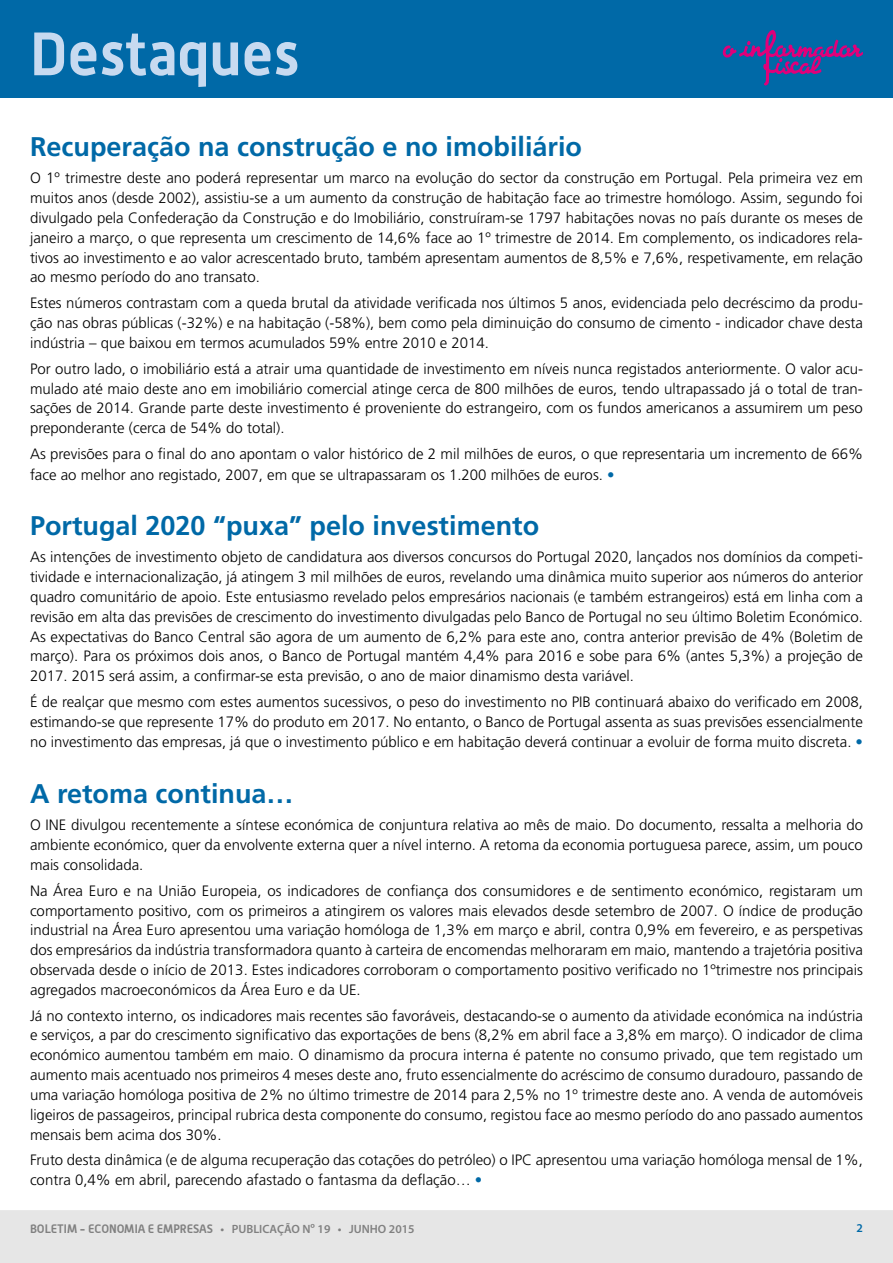
<style>
.page{position:relative;width:893px;height:1263px;background:#fff}
.page>*{position:absolute;margin:0;border:0;box-sizing:border-box;transform-origin:0 0}
.t1{font:700 60px "Alwyn";color:#c7daf0}
.t2{font:700 27px "Frutiger";color:#0069a7}
.t3{font:300 15px/19.8px "Frutiger";color:#000;text-align:justify}
.t4{font:700 12px "Alwyn";color:#808080}
.t5{font:600 12px "Myriad Pro";color:#0069a7}
.s1{color:#0069a7}
.s2{font-family:"Myriad Pro";font-weight:600}
</style>
<div class="page">
<div style="left:0;top:1210px;width:893px;height:53px;background:#e6e6e6"></div>
<div style="left:0;top:0;width:893px;height:98px;background:#0069a7"></div>
<svg style="left:722px;top:30px;width:141px;height:56px"></svg>
<h1 class="t1" style="left:30px;top:16px;width:271px">Destaques</h1>
<h2 class="t2" style="left:30px;top:131px;width:554px">Recuperação na construção e no imobiliário</h2>
<p class="t3" style="left:30px;top:168px;width:835px">O 1º trimestre deste ano poderá representar um marco na evolução do sector da construção em Portugal. Pela primeira vez em muitos anos (desde 2002), assistiu-se a um aumento da construção de habitação face ao trimestre homólogo. Assim, segundo foi divulgado pela Confederação da Construção e do Imobiliário, construíram-se 1797 habitações novas no país durante os meses de janeiro a março, o que representa um crescimento de 14,6% face ao 1º trimestre de 2014. Em complemento, os indicadores rela&shy;tivos ao investimento e ao valor acrescentado bruto, também apresentam aumentos de 8,5% e 7,6%, respetivamente, em relação ao mesmo período do ano transato.</p>
<p class="t3" style="left:30px;top:293px;width:834px">Estes números contrastam com a queda brutal da atividade verificada nos últimos 5 anos, evidenciada pelo decréscimo da produ&shy;ção nas obras públicas (-32%) e na habitação (-58%), bem como pela diminuição do consumo de cimento - indicador chave desta indústria – que baixou em termos acumulados 59% entre 2010 e 2014.</p>
<p class="t3" style="left:30px;top:359px;width:834px">Por outro lado, o imobiliário está a atrair uma quantidade de investimento em níveis nunca registados anteriormente. O valor acu&shy;mulado até maio deste ano em imobiliário comercial atinge cerca de 800 milhões de euros, tendo ultrapassado já o total de tran&shy;sações de 2014. Grande parte deste investimento é proveniente do estrangeiro, com os fundos americanos a assumirem um peso preponderante (cerca de 54% do total).</p>
<p class="t3" style="left:30px;top:443px;width:834px;line-height:20.5px">As previsões para o final do ano apontam o valor histórico de 2 mil milhões de euros, o que representaria um incremento de 66% face ao melhor ano registado, 2007, em que se ultrapassaram os 1.200 milhões de euros. <span class="s1">•</span></p>
<h2 class="t2" style="left:30px;top:510px;width:511px">Portugal 2020 “puxa” pelo investimento</h2>
<p class="t3" style="left:30px;top:547px;width:835px">As intenções de investimento objeto de candidatura aos diversos concursos do Portugal 2020, lançados nos domínios da competi&shy;tividade e internacionalização, já atingem 3 mil milhões de euros, revelando uma dinâmica muito superior aos números do anterior quadro comunitário de apoio. Este entusiasmo revelado pelos empresários nacionais (e também estrangeiros) está em linha com a revisão em alta das previsões de crescimento do investimento divulgadas pelo Banco de Portugal no seu último Boletim Económico.<br>As expectativas do Banco Central são agora de um aumento de 6,2% para este ano, contra anterior previsão de 4% (Boletim de março). Para os próximos dois anos, o Banco de Portugal mantém 4,4% para 2016 e sobe para 6% (antes 5,3%) a projeção de 2017. 2015 será assim, a confirmar-se esta previsão, o ano de maior dinamismo desta variável.</p>
<p class="t3" style="left:30px;top:692px;width:834px;line-height:20.2px">É de realçar que mesmo com estes aumentos sucessivos, o peso do investimento no PIB continuará abaixo do verificado em 2008, estimando-se que represente 17% do produto em 2017. No entanto, o Banco de Portugal assenta as suas previsões essencialmente no investimento das empresas, já que o investimento público e em habitação deverá continuar a evoluir de forma muito discreta. <span class="s1">•</span></p>
<h2 class="t2" style="left:30px;top:778px;width:265px">A retoma continua…</h2>
<p class="t3" style="left:30px;top:815px;width:834px">O INE divulgou recentemente a síntese económica de conjuntura relativa ao mês de maio. Do documento, ressalta a melhoria do ambiente económico, quer da envolvente externa quer a nível interno. A retoma da economia portuguesa parece, assim, um pouco mais consolidada.</p>
<p class="t3" style="left:30px;top:881px;width:834px">Na Área Euro e na União Europeia, os indicadores de confiança dos consumidores e de sentimento económico, registaram um comportamento positivo, com os primeiros a atingirem os valores mais elevados desde setembro de 2007. O índice de produção industrial na Área Euro apresentou uma variação homóloga de 1,3% em março e abril, contra 0,9% em fevereiro, e as perspetivas dos empresários da indústria transformadora quanto à carteira de encomendas melhoraram em maio, mantendo a trajetória positiva observada desde o início de 2013. Estes indicadores corroboram o comportamento positivo verificado no 1ºtrimestre nos principais agregados macroeconómicos da Área Euro e da UE.</p>
<p class="t3" style="left:30px;top:1005px;width:834px">Já no contexto interno, os indicadores mais recentes são favoráveis, destacando-se o aumento da atividade económica na indústria e serviços, a par do crescimento significativo das exportações de bens (8,2% em abril face a 3,8% em março). O indicador de clima económico aumentou também em maio. O dinamismo da procura interna é patente no consumo privado, que tem registado um aumento mais acentuado nos primeiros 4 meses deste ano, fruto essencialmente do acréscimo de consumo duradouro, passando de uma variação homóloga positiva de 2% no último trimestre de 2014 para 2,5% no 1º trimestre deste ano. A venda de automóveis ligeiros de passageiros, principal rubrica desta componente do consumo, registou face ao mesmo período do ano passado aumentos mensais bem acima dos 30%.</p>
<p class="t3" style="left:30px;top:1150px;width:834px">Fruto desta dinâmica (e de alguma recuperação das cotações do petróleo) o IPC apresentou uma variação homóloga mensal de 1%, contra 0,4% em abril, parecendo afastado o fantasma da deflação… <span class="s1">•</span></p>
<p class="t4" style="left:30px;top:1221px;width:386px">BOLETIM - ECONOMIA E EMPRESAS <span class="s2">• PUBLICAÇÃO Nº 19 • JUNHO 2015</span></p>
<p class="t5" style="left:856px;top:1220px;width:8px">2</p>
</div>
